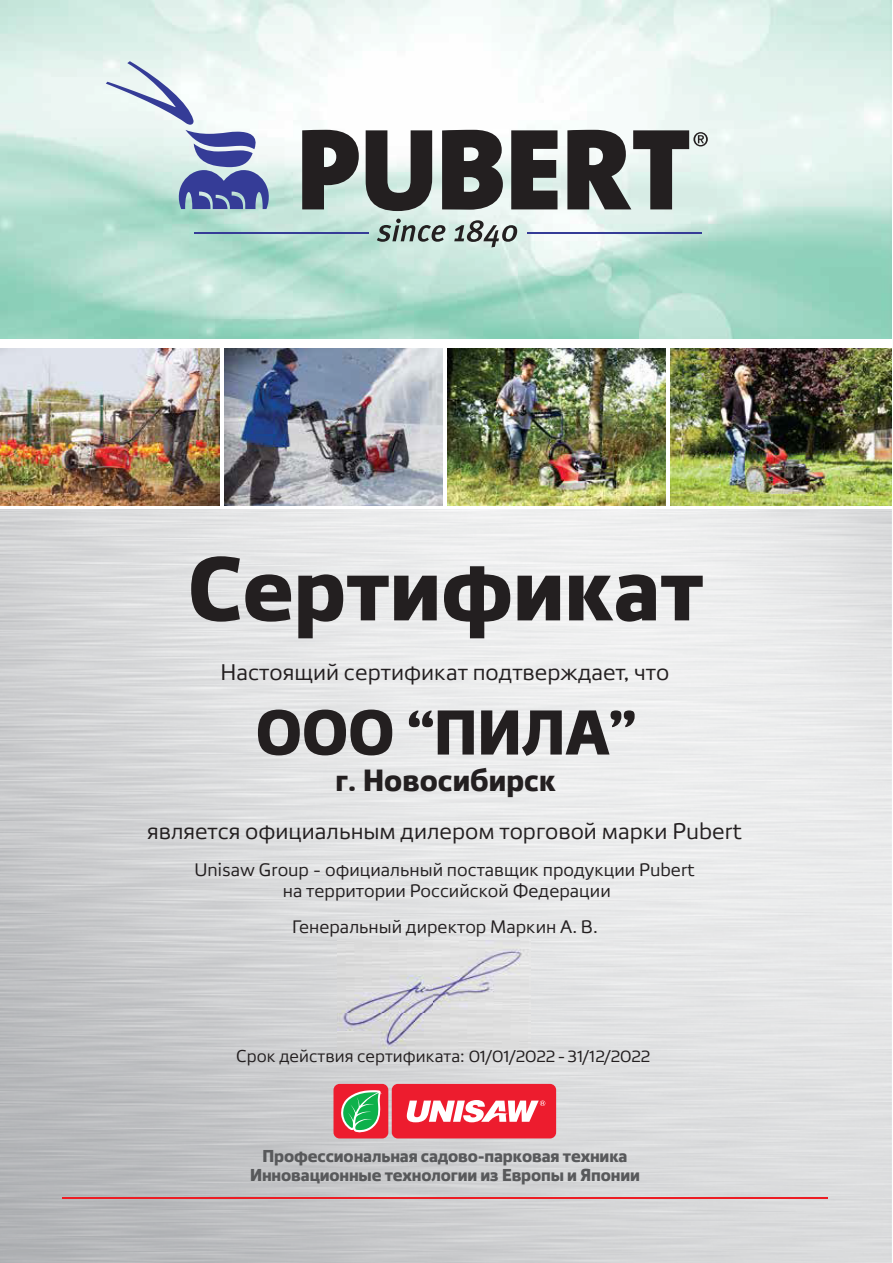
<style>
.page{position:relative;width:893px;height:1263px;background:#fff}
.page>*{position:absolute;margin:0;border:0;box-sizing:border-box;transform-origin:0 0}
.t1{font:700 89.85px "Unisaw";color:#231f20}
.t2{font:700 63px "Unisaw";color:#231f20}
.t3{font:700 30.6px "Unisaw";color:#231f20}
.t4{font:22.5px "Unisaw";color:#231f20}
.t5{font:18px/21.6px "Unisaw";color:#231f20;text-align:center}
.t6{font:700 17.25px "Unisaw";letter-spacing:-.01em;color:#58595b}
.t7{font:17.1px "Unisaw";color:#231f20}
</style>
<div class="page">
<img style="left:0;top:509px;width:891px;height:754px">
<img style="left:0;top:0;width:891px;height:339px">
<img style="left:338px;top:941px;width:192px;height:109px">
<hr style="left:62px;top:1198px;width:765px;height:1px;background:#ed1d24">
<img style="left:0;top:348px;width:891px;height:158px">
<hr style="left:220px;top:344px;width:3px;height:163px;background:#fff">
<hr style="left:443px;top:344px;width:3px;height:163px;background:#fff">
<hr style="left:667px;top:344px;width:3px;height:163px;background:#fff">
<svg style="left:377px;top:219px;width:68px;height:23px"></svg>
<svg style="left:454px;top:220px;width:63px;height:27px"></svg>
<hr style="left:195px;top:232px;width:174px;height:2px;background:#353c97">
<hr style="left:527px;top:232px;width:175px;height:2px;background:#353c97">
<svg style="left:302px;top:130px;width:57px;height:79px"></svg>
<svg style="left:366px;top:130px;width:66px;height:81px"></svg>
<svg style="left:442px;top:130px;width:61px;height:80px"></svg>
<svg style="left:511px;top:130px;width:46px;height:79px"></svg>
<svg style="left:567px;top:130px;width:141px;height:79px"></svg>
<svg style="left:106px;top:61px;width:169px;height:148px"></svg>
<div style="left:333px;top:1084px;width:55px;height:54px;background:#ed1c2e;border-radius:6px"></div>
<div style="left:392px;top:1084px;width:164px;height:54px;background:#ed1c2e;border-radius:6px"></div>
<svg style="left:341px;top:1090px;width:40px;height:42px"></svg>
<svg style="left:406px;top:1100px;width:139px;height:22px"></svg>
<h1 class="t1" style="left:188px;top:535px;width:517px">Сертификат</h1>
<p class="t4" style="left:220px;top:659px;width:450px">Настоящий сертификат подтверждает, что</p>
<h2 class="t2" style="left:256px;top:695px;width:381px">ООО “ПИЛА”</h2>
<h3 class="t3" style="left:335px;top:762px;width:222px">г. Новосибирск</h3>
<p class="t4" style="left:147px;top:817px;width:597px">является официальным дилером торговой марки Pubert</p>
<p class="t5" style="left:194px;top:858px;width:502px">Unisaw Group - официальный поставщик продукции Pubert на территории Российской Федерации</p>
<p class="t5" style="left:292px;top:916px;width:307px">Генеральный директор Маркин А. В.</p>
<p class="t7" style="left:236px;top:1046px;width:416px">Cрок действия сертификата: 01/01/2022- 31/12/2022</p>
<p class="t6" style="left:263px;top:1145px;width:366px">Профессиональная садово-парковая техника</p>
<p class="t6" style="left:250px;top:1165px;width:391px">Инновационные технологии из Европы и Японии</p>
</div>
